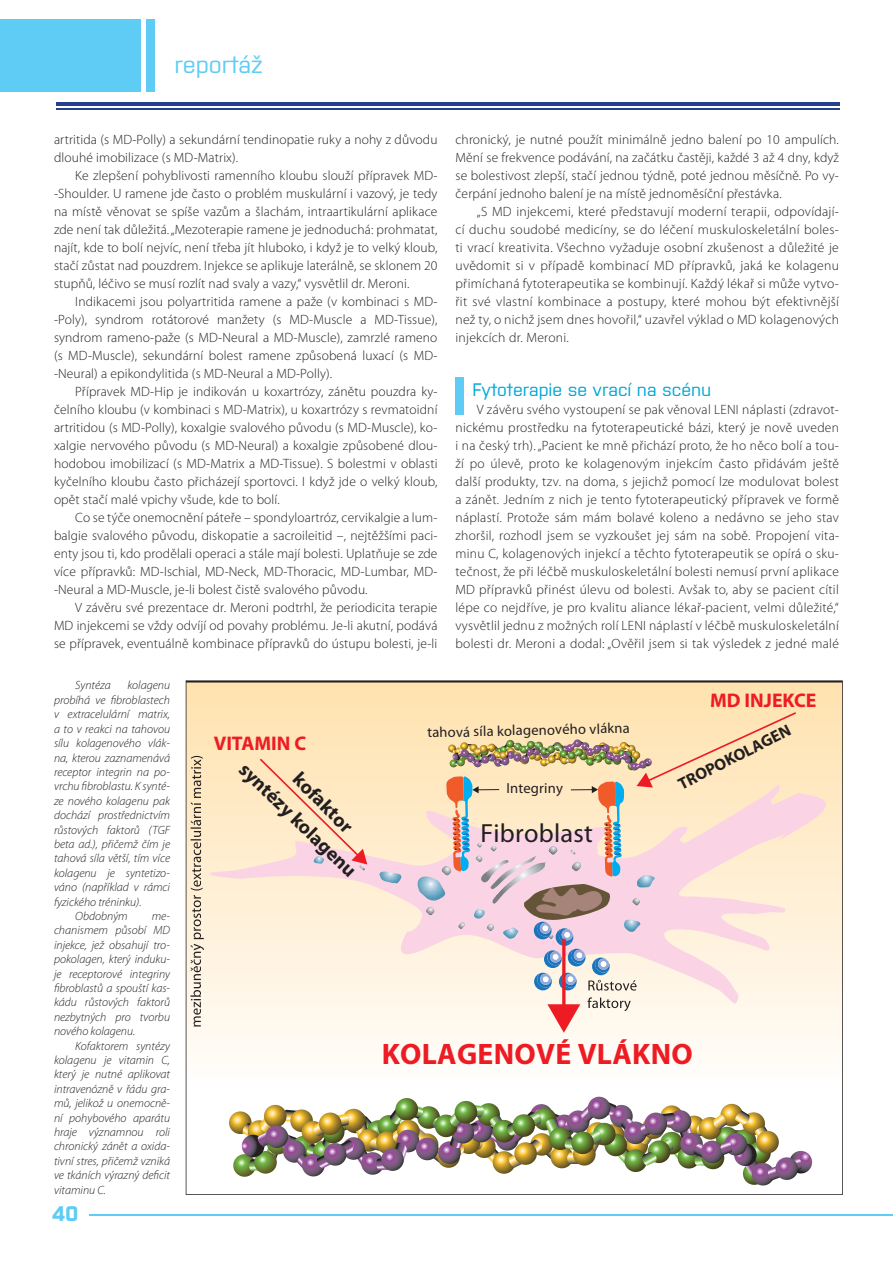
<style>
.page{position:relative;width:893px;height:1263px;background:#fff}
.page>*{position:absolute;margin:0;border:0;box-sizing:border-box;transform-origin:0 0}
.t1{font:700 29.7px "Myriad Pro";letter-spacing:.01em;color:#ed1c24}
.t2{font:26.4px "Myriad Pro";letter-spacing:.01em;color:#231f20}
.t3{font:500 24px "Purista";color:#5eccf5}
.t4{font:700 21px "Purista";color:#5eccf5}
.t5{font:700 19.8px "Myriad Pro";color:#231f20}
.t6{font:700 19.8px "Myriad Pro";color:#ed1c24}
.t7{font:500 18px "Purista";color:#00a9d6}
.t8{font:700 16.5px "Myriad Pro";color:#231f20}
.t9{font:14.55px "Myriad Pro";letter-spacing:.01em;color:#231f20}
.t10{font:300 13.5px/18px "Myriad Pro";letter-spacing:.01em;color:#231f20;text-align:justify}
.t11{font:italic 300 12px/14.4px "Myriad Pro";color:#231f20;text-align:justify}
</style>
<div class="page">
<div style="left:0;top:19px;width:140px;height:72px;background:#5eccf5"></div>
<div style="left:147px;top:19px;width:8px;height:72px;background:#5eccf5"></div>
<div style="left:455px;top:377px;width:9px;height:38px;background:#5eccf5"></div>
<hr style="left:89px;top:1214px;width:804px;height:1px;background:#5eccf5">
<svg style="left:186px;top:680px;width:657px;height:515px"></svg>
<hr style="left:56px;top:102px;width:784px;height:4px;background:#25408e">
<hr style="left:56px;top:109px;width:784px;height:1px;background:#25408e">
<h3 class="t3" style="left:174px;top:47px;width:90px">reportáž</h3>
<p class="t10" style="left:54px;top:132px;width:385px">artritida (s MD-Polly) a sekundární tendinopatie ruky a nohy z důvodu dlouhé imobilizace (s MD-Matrix).</p>
<p class="t10" style="left:54px;top:168px;width:385px;text-indent:21px">Ke zlepšení pohyblivosti ramenního kloubu slouží přípravek MD--Shoulder. U ramene jde často o problém muskulární i vazový, je tedy na místě věnovat se spíše vazům a šlachám, intraartikulární aplikace zde není tak důležitá. „Mezoterapie ramene je jednoduchá: prohmatat, najít, kde to bolí nejvíc, není třeba jít hluboko, i když je to velký kloub, stačí zůstat nad pouzdrem. Injekce se aplikuje laterálně, se sklonem 20 stupňů, léčivo se musí rozlít nad svaly a vazy,“ vysvětlil dr. Meroni.</p>
<p class="t10" style="left:54px;top:294px;width:385px;text-indent:21px">Indikacemi jsou polyartritida ramene a paže (v kombinaci s MD--Poly), syndrom rotátorové manžety (s MD-Muscle a MD-Tissue), syndrom rameno-paže (s MD-Neural a MD-Muscle), zamrzlé rameno (s MD-Muscle), sekundární bolest ramene způsobená luxací (s MD--Neural) a epikondylitida (s MD-Neural a MD-Polly).</p>
<p class="t10" style="left:54px;top:384px;width:385px;text-indent:21px">Přípravek MD-Hip je indikován u koxartrózy, zánětu pouzdra ky&shy;čelního kloubu (v kombinaci s MD-Matrix), u koxartrózy s revmatoidní artritidou (s MD-Polly), koxalgie svalového původu (s MD-Muscle), ko&shy;xalgie nervového původu (s MD-Neural) a koxalgie způsobené dlou&shy;hodobou imobilizací (s MD-Matrix a MD-Tissue). S bolestmi v oblasti kyčelního kloubu často přicházejí sportovci. I když jde o velký kloub, opět stačí malé vpichy všude, kde to bolí.</p>
<p class="t10" style="left:54px;top:510px;width:385px;text-indent:21px">Co se týče onemocnění páteře – spondyloartróz, cervikalgie a lum&shy;balgie svalového původu, diskopatie a sacroileitid –, nejtěžšími paci&shy;enty jsou ti, kdo prodělali operaci a stále mají bolesti. Uplatňuje se zde více přípravků: MD-Ischial, MD-Neck, MD-Thoracic, MD-Lumbar, MD--Neural a MD-Muscle, je-li bolest čistě svalového původu.</p>
<p class="t10" style="left:54px;top:600px;width:385px;text-indent:21px">V závěru své prezentace dr. Meroni podtrhl, že periodicita terapie MD injekcemi se vždy odvíjí od povahy problému. Je-li akutní, podává se přípravek, eventuálně kombinace přípravků do ústupu bolesti, je-li</p>
<p class="t10" style="left:455px;top:132px;width:385px">chronický, je nutné použít minimálně jedno balení po 10 ampulích.<br>Mění se frekvence podávání, na začátku častěji, každé 3 až 4 dny, když se bolestivost zlepší, stačí jednou týdně, poté jednou měsíčně. Po vy&shy;čerpání jednoho balení je na místě jednoměsíční přestávka.</p>
<p class="t10" style="left:455px;top:204px;width:385px;text-indent:21px">„S MD injekcemi, které představují moderní terapii, odpovídají&shy;cí duchu soudobé medicíny, se do léčení muskuloskeletální boles&shy;ti vrací kreativita. Všechno vyžaduje osobní zkušenost a důležité je uvědomit si v případě kombinací MD přípravků, jaká ke kolagenu přimíchaná fytoterapeutika se kombinují. Každý lékař si může vytvo&shy;řit své vlastní kombinace a postupy, které mohou být efektivnější než ty, o nichž jsem dnes hovořil,“ uzavřel výklad o MD kolagenových injekcích dr. Meroni.</p>
<h3 class="t7" style="left:472px;top:376px;width:240px">Fytoterapie se vrací na scénu</h3>
<p class="t10" style="left:455px;top:402px;width:385px;text-indent:21px">V závěru svého vystoupení se pak věnoval LENI náplasti (zdravot&shy;nickému prostředku na fytoterapeutické bázi, který je nově uveden i na český trh). „Pacient ke mně přichází proto, že ho něco bolí a tou&shy;ží po úlevě, proto ke kolagenovým injekcím často přidávám ještě další produkty, tzv. na doma, s jejichž pomocí lze modulovat bolest a zánět. Jedním z nich je tento fytoterapeutický přípravek ve formě náplastí. Protože sám mám bolavé koleno a nedávno se jeho stav zhoršil, rozhodl jsem se vyzkoušet jej sám na sobě. Propojení vita&shy;minu C, kolagenových injekcí a těchto fytoterapeutik se opírá o sku&shy;tečnost, že při léčbě muskuloskeletální bolesti nemusí první aplikace MD přípravků přinést úlevu od bolesti. Avšak to, aby se pacient cítil lépe co nejdříve, je pro kvalitu aliance lékař-pacient, velmi důležité,“ vysvětlil jednu z možných rolí LENI náplastí v léčbě muskuloskeletální bolesti dr. Meroni a dodal: „Ověřil jsem si tak výsledek z jedné malé</p>
<p class="t11" style="left:75px;top:679px;width:37px">Syntéza</p>
<p class="t11" style="left:127px;top:679px;width:44px">kolagenu</p>
<p class="t11" style="left:54px;top:694px;width:118px">probíhá ve fibroblastech</p>
<p class="t11" style="left:54px;top:708px;width:118px">v extracelulární matrix,</p>
<p class="t11" style="left:54px;top:723px;width:118px">a to v reakci na tahovou</p>
<p class="t11" style="left:54px;top:737px;width:118px">sílu kolagenového vlák-</p>
<p class="t11" style="left:54px;top:751px;width:118px">na, kterou zaznamenává</p>
<p class="t11" style="left:54px;top:766px;width:118px">receptor integrin na po-</p>
<p class="t11" style="left:54px;top:780px;width:118px">vrchu fibroblastu. K synté-</p>
<p class="t11" style="left:54px;top:795px;width:118px">ze nového kolagenu pak</p>
<p class="t11" style="left:54px;top:809px;width:118px">dochází prostřednictvím</p>
<p class="t11" style="left:54px;top:823px;width:118px">růstových faktorů (TGF</p>
<p class="t11" style="left:54px;top:838px;width:118px">beta ad.), přičemž čím je</p>
<p class="t11" style="left:54px;top:852px;width:118px">tahová síla větší, tím více</p>
<p class="t11" style="left:54px;top:867px;width:118px">kolagenu je syntetizo-</p>
<p class="t11" style="left:54px;top:881px;width:118px">váno (například v rámci</p>
<p class="t11" style="left:54px;top:895px;width:89px">fyzického tréninku).</p>
<p class="t11" style="left:75px;top:910px;width:54px">Obdobným</p>
<p class="t11" style="left:54px;top:910px;width:118px;text-indent:98px">me&shy;chanismem působí MD injekce, jež obsahují tro&shy;pokolagen, který induku&shy;je receptorové integriny fibroblastů a spouští kas&shy;kádu růstových faktorů nezbytných pro tvorbu nového kolagenu.</p>
<p class="t11" style="left:54px;top:1039px;width:118px;text-indent:21px">Kofaktorem syntézy kolagenu je vitamin C, který je nutné aplikovat intravenózně v řádu gra&shy;mů, jelikož u onemocně&shy;ní pohybového aparátu hraje významnou roli chronický zánět a oxida&shy;tivní stres, přičemž vzniká ve tkáních výrazný deficit vitaminu C.</p>
<h3 class="t4" style="left:52px;top:1198px;width:28px">40</h3>
<h3 class="t6" style="left:214px;top:736px;width:94px">VITAMIN C</h3>
<h3 class="t5" style="left:301px;top:770px;width:77px;rotate:45deg">kofaktor</h3>
<h3 class="t5" style="left:247px;top:760px;width:156px;rotate:44deg">syntézy kolagenu</h3>
<p class="t9" style="left:427px;top:726px;width:204px;rotate:-1deg">tahová síla kolagenového vlákna</p>
<p class="t9" style="left:507px;top:783px;width:58px">Integriny</p>
<h2 class="t2" style="left:480px;top:823px;width:114px">Fibroblast</h2>
<h3 class="t6" style="left:710px;top:693px;width:108px">MD INJEKCE</h3>
<p class="t8" style="left:676px;top:779px;width:125px;rotate:-27deg">TROPOKOLAGEN</p>
<h1 class="t1" style="left:382px;top:1043px;width:313px">KOLAGENOVÉ VLÁKNO</h1>
</div>
